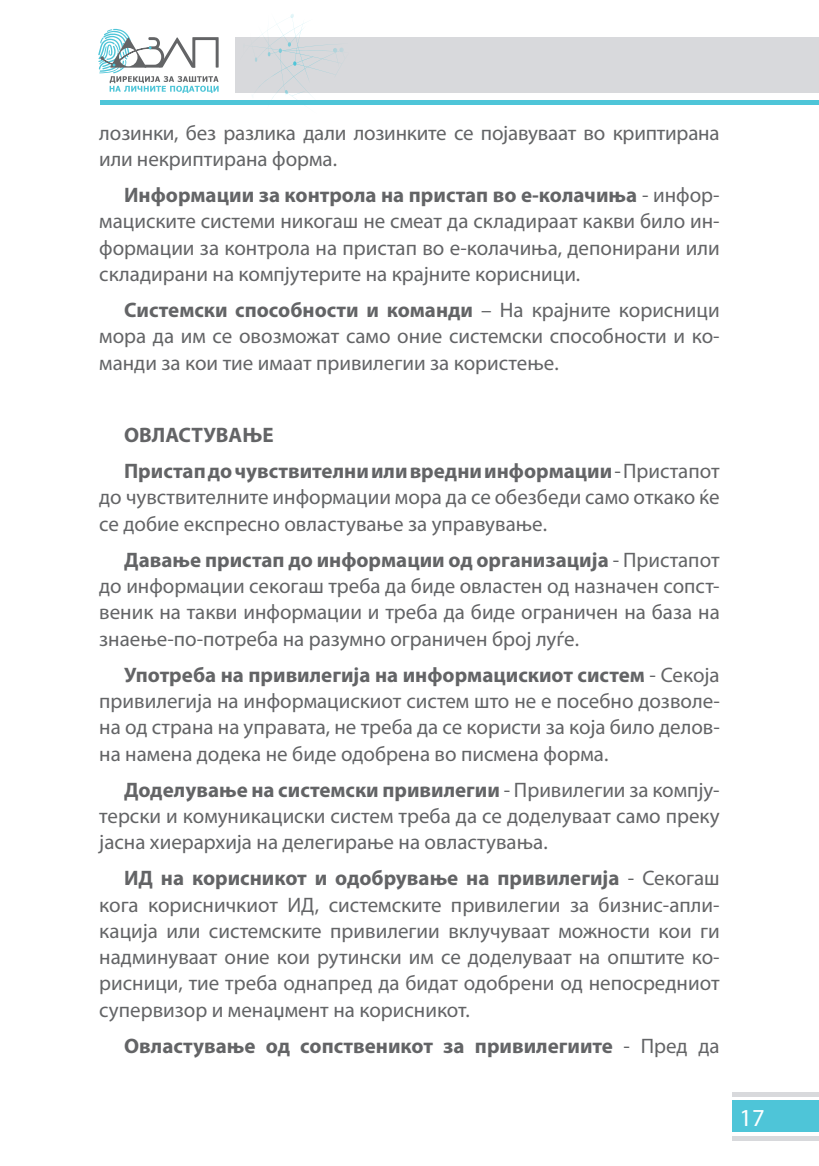
<style>
.page{position:relative;width:819px;height:1166px;background:#fff}
.page>*{position:absolute;margin:0;border:0;box-sizing:border-box;transform-origin:0 0}
.t1{font:24.5px "Myriad Pro";color:#fff}
.t2{font:21px/26.2px "Myriad Pro";color:#636466;text-align:justify}
.t3{font:700 21px/36.2px "Myriad Pro";color:#636466}
.s1{font-weight:700}
.s2{font-weight:400}
</style>
<div class="page">
<svg style="left:98px;top:29px;width:121px;height:64px"></svg>
<div style="left:732px;top:1100px;width:87px;height:32px;background:#4ec5d8"></div>
<div style="left:732px;top:1136px;width:87px;height:5px;background:#d8d9dc"></div>
<div style="left:732px;top:1091px;width:87px;height:5px;background:#d8d9dc"></div>
<div style="left:100px;top:100px;width:719px;height:5px;background:#4ec5d8"></div>
<div style="left:235px;top:37px;width:584px;height:56px;background:#d8d9dc"></div>
<svg style="left:255px;top:14px;width:89px;height:86px"></svg>
<p class="t2" style="left:99px;top:120px;width:622px">лозинки, без разлика дали лозинките се појавуваат во криптирана или некриптирана форма.</p>
<p class="t2" style="left:99px;top:182px;width:622px;text-indent:25px"><span class="s1">Информации за контрола на пристап во е-колачиња</span> - инфор&shy;мациските системи никогаш не смеат да складираат какви било ин&shy;формации за контрола на пристап во е-колачиња, депонирани или складирани на компјутерите на крајните корисници.</p>
<p class="t2" style="left:99px;top:297px;width:622px;text-indent:25px"><span class="s1">Системски способности и команди</span> – На крајните корисници мора да им се овозможат само оние системски способности и ко&shy;манди за кои тие имаат привилегии за користење.</p>
<p class="t3" style="left:124px;top:417px;width:597px">ОВЛАСТУВАЊЕ<br>Пристап до чувствителни или вредни информации<span class="s2">- Пристапот</span></p>
<p class="t2" style="left:99px;top:485px;width:622px">до чувствителните информации мора да се обезбеди само откако ќе се добие експресно овластување за управување.</p>
<p class="t2" style="left:99px;top:547px;width:622px;text-indent:25px"><span class="s1">Давање пристап до информации од организација</span> - Пристапот до информации секогаш треба да биде овластен од назначен сопст&shy;веник на такви информации и треба да биде ограничен на база на знаење-по-потреба на разумно ограничен број луѓе.</p>
<p class="t2" style="left:99px;top:662px;width:622px;text-indent:25px"><span class="s1">Употреба на привилегија на информацискиот систем</span> - Секоја привилегија на информацискиот систем што не е посебно дозволе&shy;на од страна на управата, не треба да се користи за која било делов&shy;на намена додека не биде одобрена во писмена форма.</p>
<p class="t2" style="left:99px;top:777px;width:622px;text-indent:25px"><span class="s1">Доделување на системски привилегии</span> - Привилегии за компју&shy;терски и комуникациски систем треба да се доделуваат само преку јасна хиерархија на делегирање на овластувања.</p>
<p class="t2" style="left:99px;top:865px;width:622px;text-indent:25px"><span class="s1">ИД на корисникот и одобрување на привилегија</span> - Секогаш кога корисничкиот ИД, системските привилегии за бизнис-апли&shy;кација или системските привилегии вклучуваат можности кои ги надминуваат оние кои рутински им се доделуваат на општите ко&shy;рисници, тие треба однапред да бидат одобрени од непосредниот супервизор и менаџмент на корисникот.</p>
<p class="t3" style="left:124px;top:1028px;width:597px">Овластување од сопственикот за привилегиите <span class="s2">- Пред да</span></p>
<p class="t1" style="left:739px;top:1104px;width:27px">17</p>
</div>
